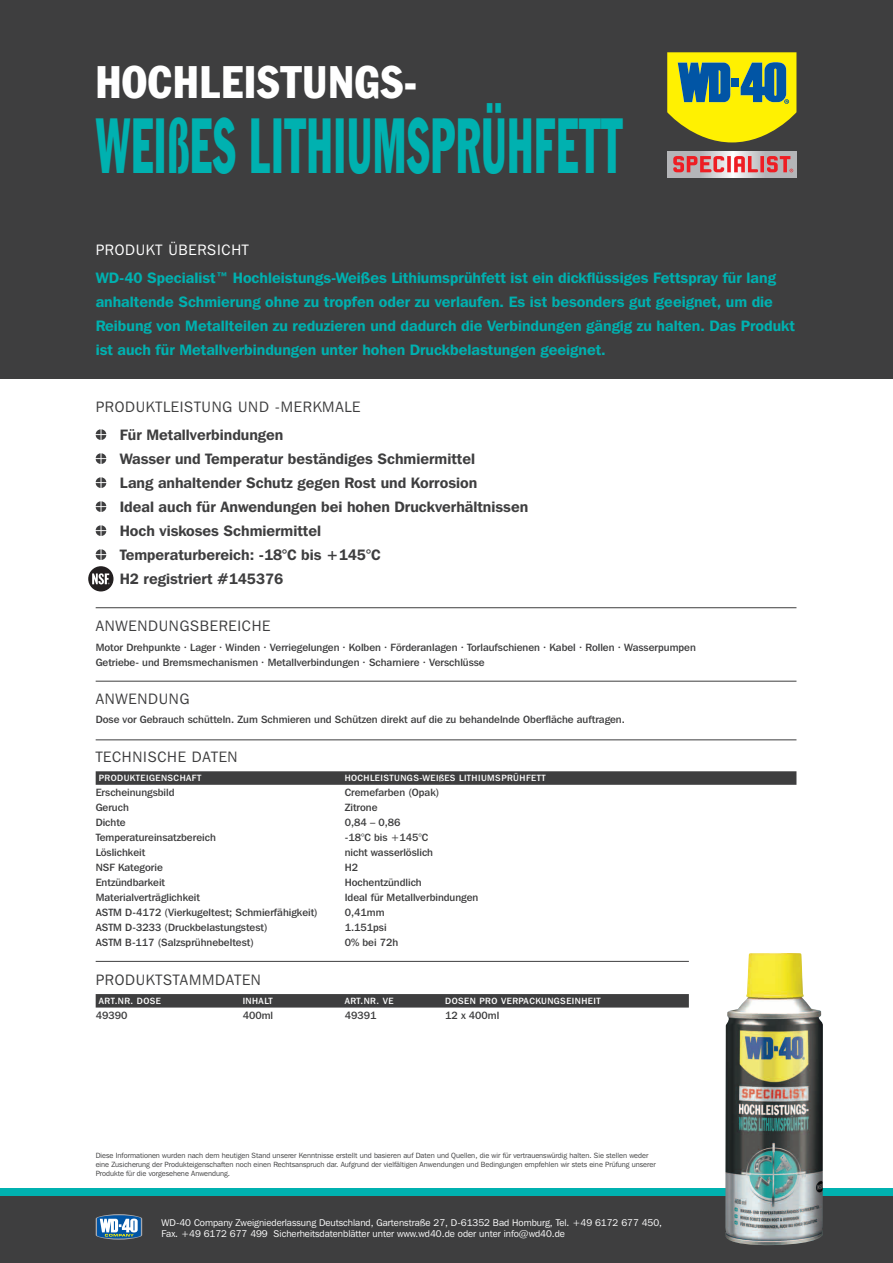
<style>
.page{position:relative;width:893px;height:1263px;background:#fff}
.page>*{position:absolute;margin:0;border:0;box-sizing:border-box;transform-origin:0 0}
.t1{font:condensed 76.8px "Franklin Gothic";letter-spacing:.025em;color:#00b1b0;scale:.57 1}
.t2{font:condensed 44.85px "Franklin Gothic";letter-spacing:.025em;color:#fff;scale:.96 1}
.t3{font:600 15px/24px "Franklin Gothic IT Cby BT";color:#00b1b0}
.t4{font:600 15px/24px "Franklin Gothic IT Cby BT";color:#3e3e3f}
.t5{font:15px "Franklin Gothic IT Cby BT";letter-spacing:.05em;color:#3e3e3f}
.t6{font:15px "Franklin Gothic IT Cby BT";letter-spacing:.05em;color:#fff}
.t7{font:500 10.5px/15px "Franklin Gothic IT Cby BT";color:#3e3e3f}
.t8{font:9.75px/11.2px "Franklin Gothic IT Cby BT";color:#fff}
.t9{font:500 9px "Franklin Gothic IT Cby BT";letter-spacing:.05em;color:#fff}
.t10{font:7.5px/9px "Franklin Gothic IT Cby BT";color:#3e3e3f}
</style>
<div class="page">
<div style="left:0;top:1188px;width:893px;height:75px;background:#00b1b0"></div>
<div style="left:0;top:0;width:893px;height:378px;background:#3e3e3f"></div>
<div style="left:0;top:1196px;width:893px;height:67px;background:#3e3e3f"></div>
<div style="left:96px;top:994px;width:593px;height:13px;background:#3e3e3f"></div>
<hr style="left:96px;top:961px;width:593px;height:1px;background:#3e3e3f">
<div style="left:96px;top:771px;width:700px;height:14px;background:#3e3e3f"></div>
<svg style="left:667px;top:152px;width:129px;height:25px"></svg>
<svg style="left:673px;top:156px;width:120px;height:16px;background:#da7075"></svg>
<svg style="left:667px;top:52px;width:129px;height:90px;background:#a4b237"></svg>
<div style="left:732px;top:78px;width:7px;height:9px;background:#0155a5"></div>
<hr style="left:96px;top:607px;width:700px;height:1px;background:#3e3e3f">
<hr style="left:96px;top:681px;width:700px;height:1px;background:#3e3e3f">
<hr style="left:96px;top:739px;width:700px;height:1px;background:#3e3e3f">
<div style="left:88px;top:566px;width:26px;height:25px;background:#231f20;border-radius:50%"></div>
<svg style="left:92px;top:573px;width:18px;height:11px"></svg>
<svg style="left:96px;top:1214px;width:46px;height:26px"></svg>
<img style="left:725px;top:953px;width:98px;height:293px">
<svg style="left:96px;top:429px;width:10px;height:11px"></svg>
<svg style="left:96px;top:453px;width:10px;height:11px"></svg>
<svg style="left:96px;top:477px;width:10px;height:11px"></svg>
<svg style="left:96px;top:501px;width:10px;height:11px"></svg>
<svg style="left:96px;top:525px;width:10px;height:11px"></svg>
<svg style="left:96px;top:549px;width:10px;height:11px"></svg>
<p class="t2" style="left:96px;top:55px;width:336px">HOCHLEISTUNGS-</p>
<p class="t1" style="left:96px;top:99px;width:926px">WEIßES LITHIUMSPRÜHFETT</p>
<p class="t6" style="left:96px;top:240px;width:155px">PRODUKT ÜBERSICHT</p>
<p class="t3" style="left:96px;top:266px;width:701px">WD-40 Specialist™ Hochleistungs-Weißes Lithiumsprühfett ist ein dickflüssiges Fettspray für lang anhaltende Schmierung ohne zu tropfen oder zu verlaufen. Es ist besonders gut geeignet, um die Reibung von Metallteilen zu reduzieren und dadurch die Verbindungen gängig zu halten. Das Produkt ist auch für Metallverbindungen unter hohen Druckbelastungen geeignet.</p>
<p class="t5" style="left:96px;top:397px;width:266px">PRODUKTLEISTUNG UND -MERKMALE</p>
<p class="t4" style="left:120px;top:422px;width:410px">Für Metallverbindungen<br>Wasser und Temperatur beständiges Schmiermittel<br>Lang anhaltender Schutz gegen Rost und Korrosion<br>Ideal auch für Anwendungen bei hohen Druckverhältnissen Hoch viskoses Schmiermittel<br>Temperaturbereich: -18°C bis +145°C<br>H2 registriert #145376</p>
<p class="t5" style="left:96px;top:617px;width:176px">ANWENDUNGSBEREICHE</p>
<p class="t7" style="left:96px;top:639px;width:602px">Motor Drehpunkte · Lager · Winden · Verriegelungen · Kolben · Förderanlagen · Torlaufschienen · Kabel · Rollen · Wasserpumpen<br>Getriebe- und Bremsmechanismen · Metallverbindungen · Scharniere · Verschlüsse</p>
<p class="t5" style="left:96px;top:690px;width:95px">ANWENDUNG</p>
<p class="t7" style="left:96px;top:712px;width:531px">Dose vor Gebrauch schütteln. Zum Schmieren und Schützen direkt auf die zu behandelnde Oberfläche auftragen.</p>
<p class="t5" style="left:96px;top:747px;width:143px">TECHNISCHE DATEN</p>
<p class="t9" style="left:99px;top:772px;width:104px">PRODUKTEIGENSCHAFT</p>
<p class="t9" style="left:345px;top:772px;width:203px">HOCHLEISTUNGS-WEIßES LITHIUMSPRÜHFETT</p>
<p class="t7" style="left:96px;top:785px;width:80px">Erscheinungsbild</p>
<p class="t7" style="left:345px;top:785px;width:96px">Cremefarben (Opak)</p>
<p class="t7" style="left:96px;top:800px;width:35px">Geruch</p>
<p class="t7" style="left:345px;top:800px;width:34px">Zitrone</p>
<p class="t7" style="left:96px;top:815px;width:32px">Dichte</p>
<p class="t7" style="left:345px;top:815px;width:57px">0,84 – 0,86</p>
<p class="t7" style="left:96px;top:830px;width:122px">Temperatureinsatzbereich</p>
<p class="t7" style="left:345px;top:830px;width:85px">-18°C bis +145°C</p>
<p class="t7" style="left:96px;top:845px;width:51px">Löslichkeit</p>
<p class="t7" style="left:345px;top:845px;width:90px">nicht wasserlöslich</p>
<p class="t7" style="left:96px;top:860px;width:69px">NSF Kategorie</p>
<p class="t7" style="left:345px;top:860px;width:15px">H2</p>
<p class="t7" style="left:96px;top:875px;width:71px">Entzündbarkeit</p>
<p class="t7" style="left:345px;top:875px;width:79px">Hochentzündlich</p>
<p class="t7" style="left:96px;top:890px;width:106px">Materialverträglichkeit</p>
<p class="t7" style="left:345px;top:890px;width:135px">Ideal für Metallverbindungen</p>
<p class="t7" style="left:96px;top:905px;width:224px">ASTM D-4172 (Vierkugeltest; Schmierfähigkeit)</p>
<p class="t7" style="left:345px;top:905px;width:41px">0,41mm</p>
<p class="t7" style="left:96px;top:920px;width:173px">ASTM D-3233 (Druckbelastungstest)</p>
<p class="t7" style="left:345px;top:920px;width:43px">1.151psi</p>
<p class="t7" style="left:96px;top:935px;width:160px">ASTM B-117 (Salzsprühnebeltest)</p>
<p class="t7" style="left:345px;top:935px;width:55px">0% bei 72h</p>
<p class="t5" style="left:96px;top:970px;width:167px">PRODUKTSTAMMDATEN</p>
<p class="t9" style="left:99px;top:995px;width:64px">ART.NR. DOSE</p>
<p class="t9" style="left:243px;top:995px;width:31px">INHALT</p>
<p class="t9" style="left:345px;top:995px;width:50px">ART.NR. VE</p>
<p class="t9" style="left:445px;top:995px;width:157px">DOSEN PRO VERPACKUNGSEINHEIT</p>
<p class="t7" style="left:96px;top:1008px;width:33px">49390</p>
<p class="t7" style="left:243px;top:1008px;width:32px">400ml</p>
<p class="t7" style="left:345px;top:1008px;width:33px">49391</p>
<p class="t7" style="left:445px;top:1008px;width:56px">12 x 400ml</p>
<p class="t10" style="left:96px;top:1150px;width:562px">Diese Informationen wurden nach dem heutigen Stand unserer Kenntnisse erstellt und basieren auf Daten und Quellen, die wir für vertrauenswürdig halten. Sie stellen weder eine Zusicherung der Produkteigenschaften noch einen Rechtsanspruch dar. Aufgrund der vielfältigen Anwendungen und Bedingungen empfehlen wir stets eine Prüfung unserer<br>Produkte für die vorgesehene Anwendung.</p>
<p class="t8" style="left:162px;top:1217px;width:502px">WD-40 Company Zweigniederlassung Deutschland, Gartenstraße 27, D-61352 Bad Homburg, Tel. +49 6172 677 450,<br>Fax. +49 6172 677 499 Sicherheitsdatenblätter unter www.wd40.de oder unter info@wd40.de</p>
</div>
